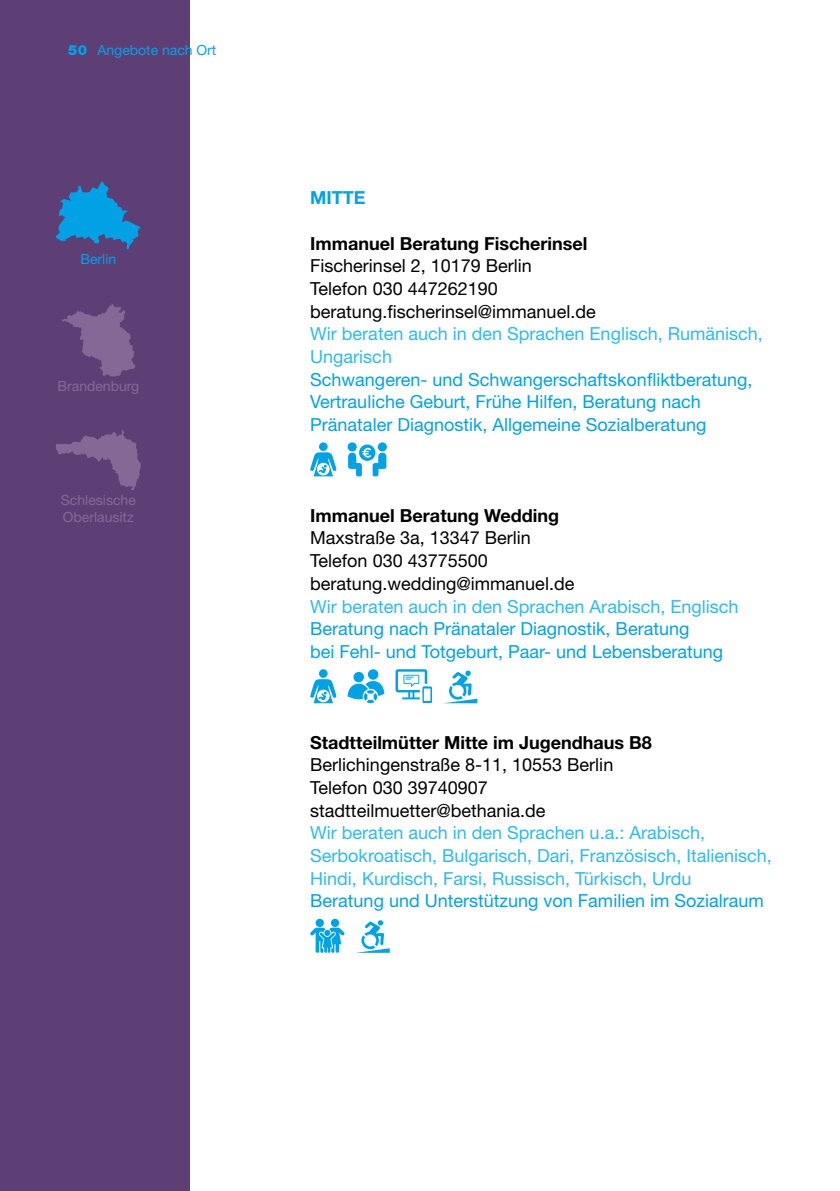
<style>
.page{position:relative;width:840px;height:1191px;background:#fff}
.page>*{position:absolute;margin:0;border:0;box-sizing:border-box;transform-origin:0 0}
._1_Fliesstext_6_HierMachen{font:18px/22.6px "Helvetica Neue LT Pro";color:#00a2e6}
._1_Fliesstext_5_HierSprechen{font:18px/22.6px "Helvetica Neue LT Pro";color:#2ebaed}
._1_Fliesstext_4_Strasse_PLZ_Stadt_Telefon{font:18px "Helvetica Neue LT Pro";color:#000}
._1_Fliesstext_3_Einrichtung{font:700 18px "Helvetica Neue LT Pro";color:#000}
._1_Fliesstext_2_Titel2{font:700 18px "Helvetica Neue LT Pro";color:#00a2e6}
.t1{font:14px/17px "Helvetica Neue LT Pro";color:#866896}
.t2{font:14px "Helvetica Neue LT Pro";color:#00a2e6}
.s1{font-weight:900}
</style>
<div class="page">
<div style="left:0;top:0;width:189px;height:1191px;background:#5d3f76"></div>
<svg style="left:56px;top:430px;width:85px;height:60px"></svg>
<svg style="left:62px;top:303px;width:73px;height:74px"></svg>
<svg style="left:56px;top:181px;width:85px;height:68px"></svg>
<div style="left:319px;top:442px;width:8px;height:9px;background:#00a2e6;border-radius:50%"></div>
<svg style="left:310px;top:452px;width:26px;height:24px"></svg>
<svg style="left:347px;top:442px;width:9px;height:9px"></svg>
<svg style="left:348px;top:444px;width:38px;height:32px"></svg>
<div style="left:319px;top:669px;width:8px;height:9px;background:#00a2e6;border-radius:50%"></div>
<svg style="left:310px;top:679px;width:26px;height:24px"></svg>
<div style="left:368px;top:669px;width:10px;height:10px;background:#00a2e6;border-radius:50%"></div>
<div style="left:353px;top:672px;width:11px;height:10px;background:#00a2e6;border-radius:50%"></div>
<svg style="left:347px;top:681px;width:37px;height:22px"></svg>
<div style="left:395px;top:669px;width:32px;height:23px;background:#00a2e6;border-radius:2px"></div>
<div style="left:398px;top:671px;width:26px;height:19px;background:#fff"></div>
<svg style="left:402px;top:675px;width:30px;height:28px"></svg>
<svg style="left:446px;top:670px;width:31px;height:33px"></svg>
<div style="left:315px;top:918px;width:8px;height:9px;background:#00a2e6;border-radius:50%"></div>
<div style="left:331px;top:918px;width:8px;height:9px;background:#00a2e6;border-radius:50%"></div>
<svg style="left:310px;top:927px;width:34px;height:25px"></svg>
<svg style="left:361px;top:920px;width:28px;height:32px"></svg>
<p class="t2" style="left:68px;top:42px;width:150px"><span class="s1">50</span> Angebote nach Ort</p>
<p class="t2" style="left:80px;top:250px;width:37px">Berlin</p>
<p class="t1" style="left:57px;top:377px;width:83px">Brandenburg</p>
<p class="t1" style="left:61px;top:491px;width:76px">Schlesische<br>Oberlausitz</p>
<h3 class="_1_Fliesstext_2_Titel2" style="left:310px;top:186px;width:57px">MITTE</h3>
<p class="_1_Fliesstext_3_Einrichtung" style="left:310px;top:232px;width:278px">Immanuel Beratung Fischerinsel</p>
<p class="_1_Fliesstext_4_Strasse_PLZ_Stadt_Telefon" style="left:310px;top:255px;width:223px">Fischerinsel 2, 10179 Berlin</p>
<p class="_1_Fliesstext_4_Strasse_PLZ_Stadt_Telefon" style="left:310px;top:277px;width:189px">Telefon 030 447262190</p>
<p class="_1_Fliesstext_4_Strasse_PLZ_Stadt_Telefon" style="left:310px;top:300px;width:287px">beratung.fischerinsel@immanuel.de</p>
<p class="_1_Fliesstext_5_HierSprechen" style="left:310px;top:322px;width:454px">Wir beraten auch in den Sprachen Englisch, Rumänisch,<br>Ungarisch</p>
<p class="_1_Fliesstext_6_HierMachen" style="left:310px;top:367px;width:443px">Schwangeren- und Schwangerschaftskonfliktberatung,<br>Vertrauliche Geburt, Frühe Hilfen, Beratung nach<br>Pränataler Diagnostik, Allgemeine Sozialberatung</p>
<p class="_1_Fliesstext_3_Einrichtung" style="left:310px;top:504px;width:250px">Immanuel Beratung Wedding</p>
<p class="_1_Fliesstext_4_Strasse_PLZ_Stadt_Telefon" style="left:310px;top:527px;width:222px">Maxstraße 3a, 13347 Berlin</p>
<p class="_1_Fliesstext_4_Strasse_PLZ_Stadt_Telefon" style="left:310px;top:549px;width:179px">Telefon 030 43775500</p>
<p class="_1_Fliesstext_4_Strasse_PLZ_Stadt_Telefon" style="left:310px;top:572px;width:265px">beratung.wedding@immanuel.de</p>
<p class="_1_Fliesstext_5_HierSprechen" style="left:310px;top:594px;width:429px">Wir beraten auch in den Sprachen Arabisch, Englisch</p>
<p class="_1_Fliesstext_6_HierMachen" style="left:310px;top:617px;width:414px">Beratung nach Pränataler Diagnostik, Beratung<br>bei Fehl- und Totgeburt, Paar- und Lebensberatung</p>
<p class="_1_Fliesstext_3_Einrichtung" style="left:310px;top:731px;width:343px">Stadtteilmütter Mitte im Jugendhaus B8</p>
<p class="_1_Fliesstext_4_Strasse_PLZ_Stadt_Telefon" style="left:310px;top:754px;width:304px">Berlichingenstraße 8-11, 10553 Berlin</p>
<p class="_1_Fliesstext_4_Strasse_PLZ_Stadt_Telefon" style="left:310px;top:776px;width:179px">Telefon 030 39740907</p>
<p class="_1_Fliesstext_4_Strasse_PLZ_Stadt_Telefon" style="left:310px;top:799px;width:237px">stadtteilmuetter@bethania.de</p>
<p class="_1_Fliesstext_5_HierSprechen" style="left:310px;top:821px;width:463px">Wir beraten auch in den Sprachen u.a.: Arabisch,<br>Serbokroatisch, Bulgarisch, Dari, Französisch, Italienisch,<br>Hindi, Kurdisch, Farsi, Russisch, Türkisch, Urdu</p>
<p class="_1_Fliesstext_6_HierMachen" style="left:310px;top:889px;width:455px">Beratung und Unterstützung von Familien im Sozialraum</p>
</div>
